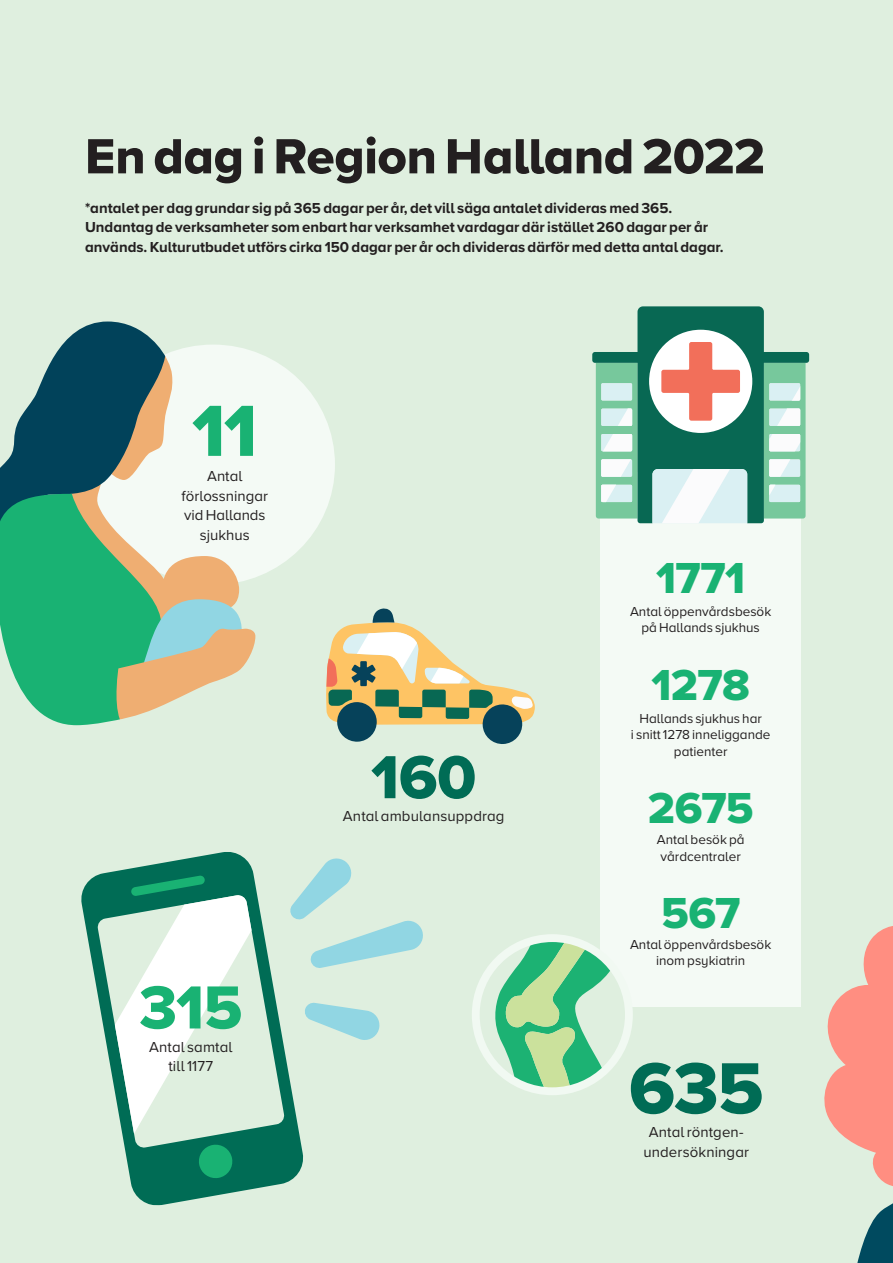
<style>
.page{position:relative;width:893px;height:1263px;background:#dfefdf}
.page>*{position:absolute;margin:0;border:0;box-sizing:border-box;transform-origin:0 0}
.Rubrik_infografik{font:75px "Proxima Nova Extrabld";color:#006c55}
.Rubrik_infografik-2{font:75px "Proxima Nova Extrabld";color:#19b273}
.Rubrik_infografik-3{font:63px "Proxima Nova Extrabld";color:#006c55}
.Rubrik_infografik-4{font:63px "Proxima Nova Extrabld";color:#19b273}
.Rubrik_1_-_innehåll{font:51.3px "Proxima Nova Extrabld";letter-spacing:-.01em;color:#231f20}
.Rubrik_infografik-5{font:45px "Proxima Nova Extrabld";letter-spacing:-.02em;color:#19b273}
.Brödtext_infografik{font:700 15px/19.5px "Proxima Nova";color:#231f20}
.Rubrik_infografik-6{font:15px/19.5px "Proxima Nova";color:#231f20;text-align:center}
.Brödtext_infografik-2{font:15px "Proxima Nova";letter-spacing:.01em;color:#231f20}
.Brödtext_infografik-3{font:13.5px/16.5px "Proxima Nova";color:#231f20;text-align:center}
.Rubrik_infografik-7{font:13.5px/16.5px "Proxima Nova";color:#231f20;text-align:center}
</style>
<div class="page">
<svg style="left:81px;top:852px;width:222px;height:353px"></svg>
<svg style="left:198px;top:1148px;width:36px;height:31px"></svg>
<svg style="left:97px;top:894px;width:188px;height:254px"></svg>
<svg style="left:275px;top:852px;width:148px;height:208px"></svg>
<svg style="left:115px;top:875px;width:137px;height:259px"></svg>
<svg style="left:824px;top:926px;width:69px;height:337px"></svg>
<svg style="left:326px;top:608px;width:209px;height:136px"></svg>
<div style="left:91px;top:345px;width:244px;height:240px;background:#f4faf5;border-radius:50%"></div>
<svg style="left:0;top:321px;width:255px;height:404px"></svg>
<div style="left:600px;top:472px;width:201px;height:535px;background:#f4faf5"></div>
<svg style="left:592px;top:306px;width:217px;height:217px;fill:#086853"></svg>
<div style="left:649px;top:330px;width:103px;height:103px;background:#fff;border-radius:50%"></div>
<svg style="left:661px;top:342px;width:79px;height:79px"></svg>
<svg style="left:652px;top:469px;width:95px;height:54px"></svg>
<svg style="left:764px;top:363px;width:42px;height:155px;background:#a8dbc3"></svg>
<svg style="left:596px;top:363px;width:41px;height:155px;background:#a8dbc3"></svg>
<svg style="left:476px;top:938px;width:153px;height:153px"></svg>
<svg style="left:492px;top:943px;width:132px;height:148px"></svg>
<div style="left:472px;top:934px;width:161px;height:161px;border:8px solid #f1f9f2;border-radius:50%"></div>
<h2 class="Rubrik_1_-_innehåll" style="left:85px;top:118px;width:681px">En dag i Region Halland 2022</h2>
<p class="Brödtext_infografik" style="left:85px;top:197px;width:640px">*antalet per dag grundar sig på 365 dagar per år, det vill säga antalet divideras med 365.<br>Undantag de verksamheter som enbart har verksamhet vardagar där istället 260 dagar per år används. Kulturutbudet utförs cirka 150 dagar per år och divideras därför med detta antal dagar.</p>
<p class="Rubrik_infografik-2" style="left:192px;top:375px;width:67px">11</p>
<p class="Rubrik_infografik-6" style="left:182px;top:466px;width:88px">Antal förlossningar vid Hallands sjukhus</p>
<p class="Rubrik_infografik-4" style="left:139px;top:960px;width:105px">315</p>
<p class="Brödtext_infografik-2" style="left:149px;top:1035px;width:85px">Antal samtal</p>
<p class="Brödtext_infografik-2" style="left:168px;top:1055px;width:46px">till 1177</p>
<p class="Rubrik_infografik-3" style="left:371px;top:730px;width:107px">160</p>
<p class="Brödtext_infografik-2" style="left:343px;top:805px;width:163px">Antal ambulansuppdrag</p>
<p class="Rubrik_infografik-5" style="left:656px;top:544px;width:90px">1771</p>
<p class="Rubrik_infografik-7" style="left:630px;top:602px;width:143px">Antal öppenvårdsbesök på Hallands sjukhus</p>
<p class="Rubrik_infografik-5" style="left:652px;top:651px;width:100px">1278</p>
<p class="Brödtext_infografik-3" style="left:631px;top:709px;width:141px">Hallands sjukhus har<br>i snitt 1278 inneliggande patienter</p>
<p class="Rubrik_infografik-5" style="left:648px;top:775px;width:107px">2675</p>
<p class="Brödtext_infografik-3" style="left:657px;top:831px;width:89px;text-align:left">Antal besök på vårdcentraler</p>
<p class="Rubrik_infografik-5" style="left:661px;top:879px;width:81px">567</p>
<p class="Brödtext_infografik-3" style="left:630px;top:935px;width:143px">Antal öppenvårdsbesök inom psykiatrin</p>
<p class="Rubrik_infografik" style="left:629px;top:1032px;width:136px">635</p>
<p class="Rubrik_infografik-6" style="left:643px;top:1122px;width:107px">Antal röntgen&shy;undersökningar</p>
</div>
